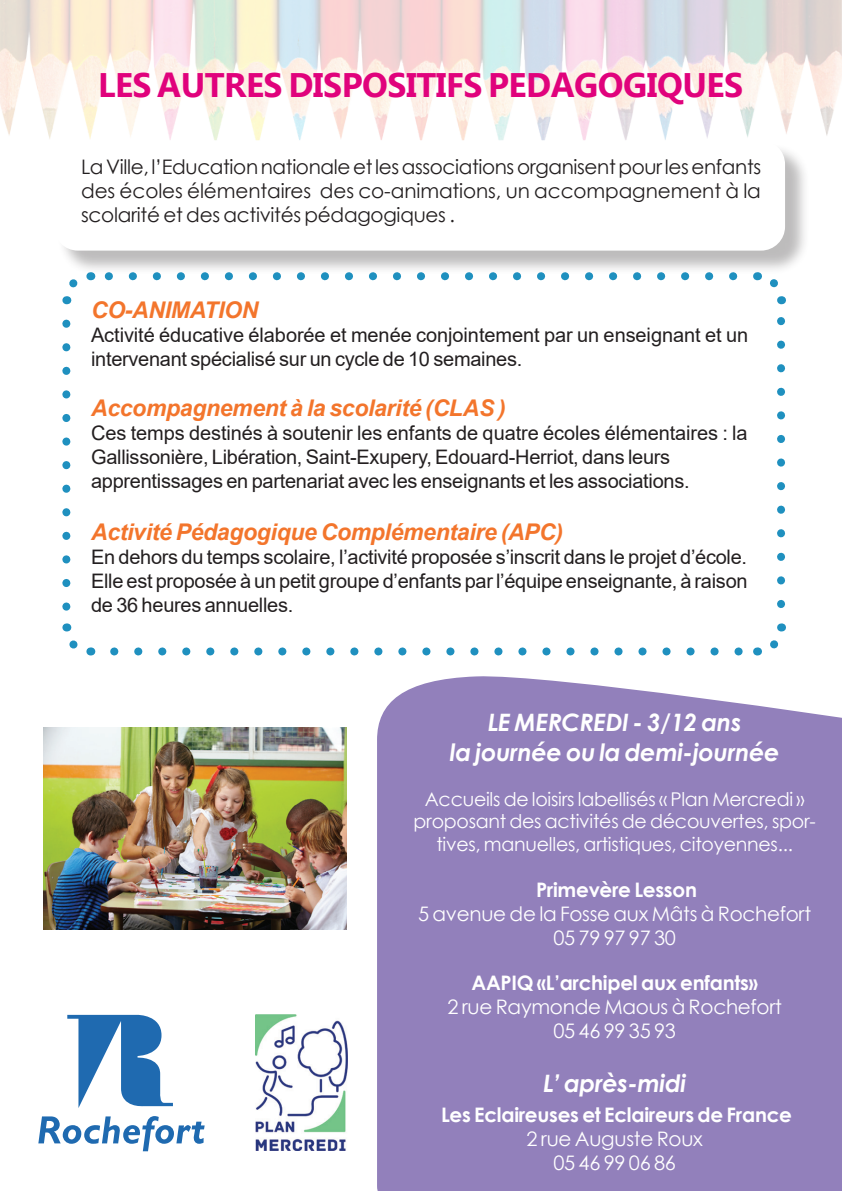
<style>
.page{position:relative;width:842px;height:1191px;background:#fff}
.page>*{position:absolute;margin:0;border:0;box-sizing:border-box;transform-origin:0 0}
.t1{font:700 34px "Ebrima";letter-spacing:-.015em;color:#e0027c}
.t2{font:italic 700 24px "Century Gothic";letter-spacing:-.015em;color:#fff}
.t3{font:italic 700 23px "Arial";letter-spacing:-.015em;color:#f3752c}
.t4{font:20px/24px "Arial";letter-spacing:-.015em;color:#231f20}
.t5{font:20px/24px "Century Gothic";letter-spacing:-.015em;color:#231f20;text-align:justify}
.t6{font:20px "Century Gothic";letter-spacing:-.015em;color:#fff}
.t7{font:700 20px "Century Gothic";letter-spacing:-.015em;color:#fff}
.t8{font:19px/22.8px "Century Gothic";letter-spacing:-.015em;color:#fff;text-align:center}
</style>
<div class="page">
<img style="left:0;top:0;width:842px;height:140px">
<div style="left:57px;top:143px;width:753px;height:133px;background:#231f20;opacity:.3"></div>
<div style="left:54px;top:140px;width:731px;height:111px;background:#fff;border-radius:24px"></div>
<div style="left:377px;top:676px;width:465px;height:515px;background:#9280bb"></div>
<svg style="left:62px;top:323px;width:8px;height:288px"></svg>
<svg style="left:114px;top:647px;width:629px;height:8px"></svg>
<svg style="left:777px;top:317px;width:8px;height:287px"></svg>
<svg style="left:102px;top:272px;width:631px;height:8px"></svg>
<svg style="left:62px;top:623px;width:30px;height:33px"></svg>
<svg style="left:757px;top:623px;width:29px;height:33px"></svg>
<svg style="left:756px;top:267px;width:29px;height:37px"></svg>
<svg style="left:58px;top:272px;width:33px;height:32px"></svg>
<img style="left:44px;top:727px;width:303px;height:202px">
<svg style="left:67px;top:1014px;width:106px;height:94px"></svg>
<svg style="left:38px;top:1116px;width:167px;height:35px"></svg>
<img style="left:255px;top:1014px;width:93px;height:136px">
<p class="t1" style="left:98px;top:60px;width:647px">LES AUTRES DISPOSITIFS PEDAGOGIQUES</p>
<p class="t5" style="left:81px;top:154px;width:682px">La Ville, l’Education nationale et les associations organisent pour les enfants des écoles élémentaires des co-animations, un accompagnement à la scolarité et des activités pédagogiques .</p>
<p class="t3" style="left:91px;top:294px;width:169px">CO-ANIMATION</p>
<p class="t4" style="left:91px;top:323px;width:659px">Activité éducative élaborée et menée conjointement par un enseignant et un intervenant spécialisé sur un cycle de 10 semaines.</p>
<p class="t3" style="left:91px;top:392px;width:416px">Accompagnement à la scolarité (CLAS )</p>
<p class="t4" style="left:91px;top:420px;width:658px">Ces temps destinés à soutenir les enfants de quatre écoles élémentaires : la<br>Gallissonière, Libération, Saint-Exupery, Edouard-Herriot, dans leurs</p>
<p class="t4" style="left:91px;top:468px;width:600px">apprentissages en partenariat avec les enseignants et les associations.</p>
<p class="t3" style="left:91px;top:516px;width:474px">Activité Pédagogique Complémentaire (APC)</p>
<p class="t4" style="left:91px;top:545px;width:657px">En dehors du temps scolaire, l’activité proposée s’inscrit dans le projet d’école.</p>
<p class="t4" style="left:91px;top:569px;width:658px">Elle est proposée à un petit groupe d’enfants par l’équipe enseignante, à raison de 36 heures annuelles.</p>
<p class="t2" style="left:488px;top:704px;width:255px">LE MERCREDI - 3/12 ans</p>
<p class="t2" style="left:450px;top:734px;width:331px">la journée ou la demi-journée</p>
<p class="t8" style="left:425px;top:787px;width:381px">Accueils de loisirs labellisés « Plan Mercredi »</p>
<p class="t8" style="left:413px;top:809px;width:404px">proposant des activités de découvertes, spor&shy;tives, manuelles, artistiques, citoyennes...</p>
<p class="t7" style="left:536px;top:874px;width:162px">Primevère Lesson</p>
<p class="t6" style="left:418px;top:899px;width:394px">5 avenue de la Fosse aux Mâts à Rochefort</p>
<p class="t6" style="left:553px;top:923px;width:124px">05 79 97 97 30</p>
<p class="t7" style="left:471px;top:968px;width:288px">AAPIQ «L’archipel aux enfants»</p>
<p class="t6" style="left:447px;top:993px;width:336px">2 rue Raymonde Maous à Rochefort</p>
<p class="t6" style="left:553px;top:1017px;width:124px">05 46 99 35 93</p>
<p class="t2" style="left:543px;top:1065px;width:145px">L’ après-midi</p>
<p class="t7" style="left:441px;top:1100px;width:352px">Les Eclaireuses et Eclaireurs de France</p>
<p class="t6" style="left:527px;top:1125px;width:178px">2 rue Auguste Roux</p>
<p class="t6" style="left:553px;top:1149px;width:124px">05 46 99 06 86</p>
</div>
